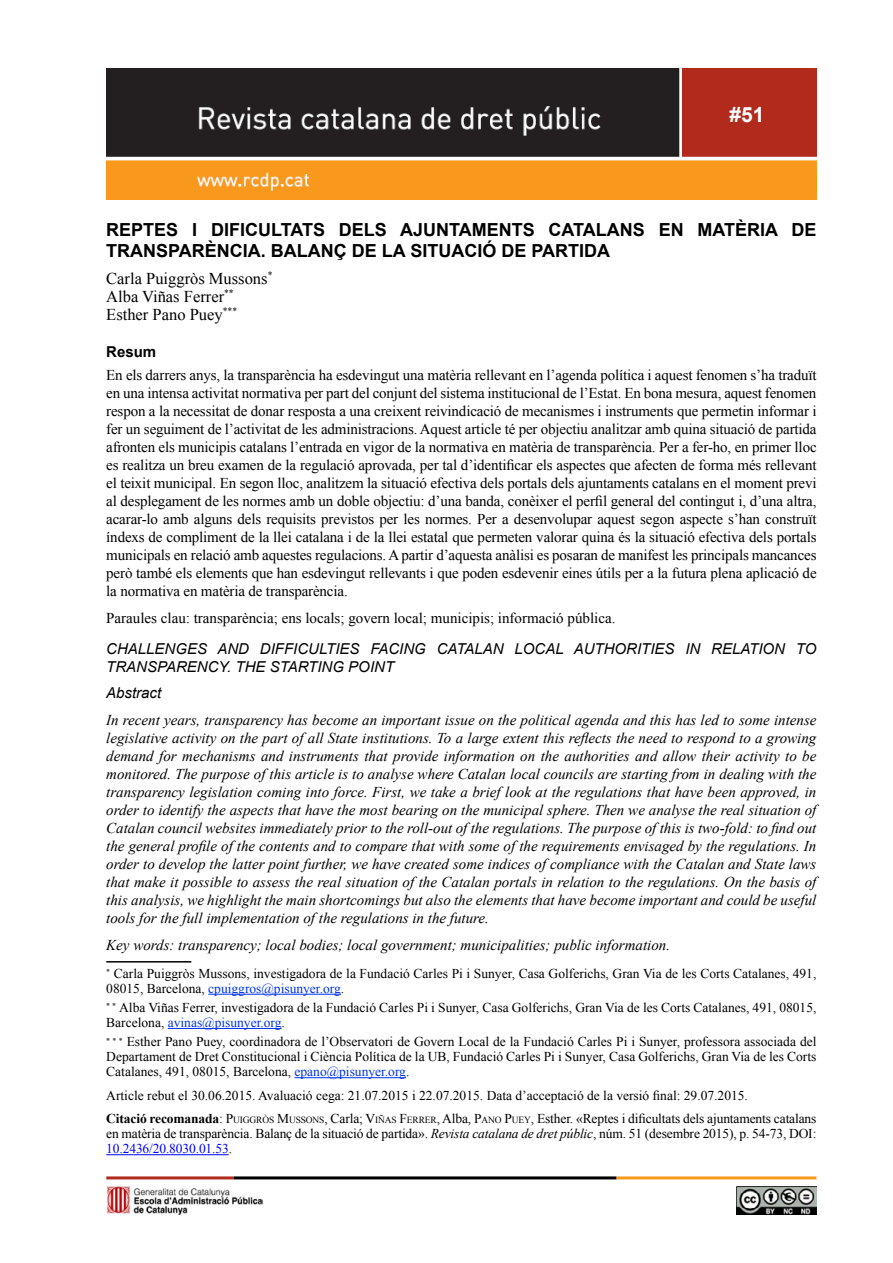
<style>
.page{position:relative;width:893px;height:1263px;background:#fff}
.page>*{position:absolute;margin:0;border:0;box-sizing:border-box;transform-origin:0 0}
.t1{font:700 21px "Arial";color:#fff}
.t2{font:700 18px/21px "Arial";color:#000}
.t3{font:16.5px/18px "Times New Roman";color:#000}
.t4{font:15px/18px "Times New Roman";color:#000;text-align:justify}
.t5{font:italic 15px/18px "Times New Roman";color:#000;text-align:justify}
.t6{font:italic 15px/18px "Arial";color:#000}
.t7{font:700 15px "Arial";color:#000}
.t8{font:13.5px/15px "Times New Roman";color:#000}
.s1{color:#0032f2}
.s2{font-weight:700}
.s3{font-style:inherit}
.s4{font-size:9.45px}
.s5{font-style:italic}
.s6{color:#00f}
</style>
<div class="page">
<img style="left:106px;top:68px;width:710px;height:132px">
<hr style="left:106px;top:1176px;width:128px;height:3px;background:#b12a1c">
<hr style="left:234px;top:1176px;width:383px;height:3px;background:#000">
<hr style="left:617px;top:1176px;width:199px;height:3px;background:#f8991d">
<img style="left:737px;top:1187px;width:79px;height:27px">
<img style="left:106px;top:1187px;width:157px;height:28px">
<hr style="left:106px;top:961px;width:85px;height:1px;background:#000">
<hr style="left:208px;top:994px;width:133px;height:1px;background:#0032f2">
<hr style="left:168px;top:1028px;width:114px;height:1px;background:#0032f2">
<hr style="left:294px;top:1077px;width:112px;height:1px;background:#0032f2">
<hr style="left:106px;top:1154px;width:123px;height:1px;background:#00f">
<h1 class="t1" style="left:729px;top:101px;width:37px">#51</h1>
<p class="t2" style="left:106px;top:220px;width:712px">REPTES I DIFICULTATS DELS AJUNTAMENTS CATALANS EN MATÈRIA DE<br>TRANSPARÈNCIA. BALANÇ DE LA SITUACIÓ DE PARTIDA</p>
<p class="t3" style="left:106px;top:269px;width:168px">Carla Puiggròs Mussons<sup>*<br></sup>Alba Viñas Ferrer<sup>**<br></sup>Esther Pano Puey<sup>***</sup></p>
<p class="t7" style="left:106px;top:342px;width:52px">Resum</p>
<p class="t4" style="left:106px;top:365px;width:712px">En els darrers anys, la transparència ha esdevingut una matèria rellevant en l’agenda política i aquest fenomen s’ha traduït en una intensa activitat normativa per part del conjunt del sistema institucional de l’Estat. En bona mesura, aquest fenomen respon a la necessitat de donar resposta a una creixent reivindicació de mecanismes i instruments que permetin informar i fer un seguiment de l’activitat de les administracions. Aquest article té per objectiu analitzar amb quina situació de partida afronten els municipis catalans l’entrada en vigor de la normativa en matèria de transparència. Per a fer-ho, en primer lloc es realitza un breu examen de la regulació aprovada, per tal d’identificar els aspectes que afecten de forma més rellevant el teixit municipal. En segon lloc, analitzem la situació efectiva dels portals dels ajuntaments catalans en el moment previ al desplegament de les normes amb un doble objectiu: d’una banda, conèixer el perfil general del contingut i, d’una altra, acarar-lo amb alguns dels requisits previstos per les normes. Per a desenvolupar aquest segon aspecte s’han construït índexs de compliment de la llei catalana i de la llei estatal que permeten valorar quina és la situació efectiva dels portals municipals en relació amb aquestes regulacions. A partir d’aquesta anàlisi es posaran de manifest les principals mancances però també els elements que han esdevingut rellevants i que poden esdevenir eines útils per a la futura plena aplicació de la normativa en matèria de transparència.</p>
<p class="t4" style="left:106px;top:608px;width:511px">Paraules clau: transparència; ens locals; govern local; municipis; informació pública.</p>
<p class="t6" style="left:106px;top:640px;width:712px">CHALLENGES AND DIFFICULTIES FACING CATALAN LOCAL AUTHORITIES IN RELATION TO<br>TRANSPARENCY. THE STARTING POINT</p>
<p class="t6" style="left:106px;top:684px;width:57px">Abstract</p>
<p class="t5" style="left:106px;top:710px;width:712px">In recent years, transparency has become an important issue on the political agenda and this has led to some intense legislative activity on the part of all State institutions. To a large extent this reflects the need to respond to a growing demand for mechanisms and instruments that provide information on the authorities and allow their activity to be monitored. The purpose of this article is to analyse where Catalan local councils are starting from in dealing with the transparency legislation coming into force. First, we take a brief look at the regulations that have been approved, in order to identify the aspects that have the most bearing on the municipal sphere. Then we analyse the real situation of Catalan council websites immediately prior to the roll-out of the regulations. The purpose of this is two-fold: to find out the general profile of the contents and to compare that with some of the requirements envisaged by the regulations. In order to develop the latter point further, we have created some indices of compliance with the Catalan and State laws that make it possible to assess the real situation of the Catalan portals in relation to the regulations. On the basis of this analysis, we highlight the main shortcomings but also the elements that have become important and could be useful tools for the full implementation of the regulations in the future.</p>
<p class="t5" style="left:106px;top:935px;width:565px">Key words: transparency; local bodies; local government; municipalities; public information.</p>
<p class="t8" style="left:106px;top:965px;width:712px">∗ Carla Puiggròs Mussons, investigadora de la Fundació Carles Pi i Sunyer, Casa Golferichs, Gran Via de les Corts Catalanes, 491,<br>08015, Barcelona, <span class="s1">cpuiggros@pisunyer.org</span>.</p>
<p class="t8" style="left:106px;top:1000px;width:712px">∗ ∗ Alba Viñas Ferrer, investigadora de la Fundació Carles Pi i Sunyer, Casa Golferichs, Gran Via de les Corts Catalanes, 491, 08015,<br>Barcelona, <span class="s1">avinas@pisunyer.org</span>.</p>
<p class="t8" style="left:106px;top:1034px;width:712px;text-align:justify">∗ ∗ ∗ Esther Pano Puey, coordinadora de l’Observatori de Govern Local de la Fundació Carles Pi i Sunyer, professora associada del Departament de Dret Constitucional i Ciència Política de la UB, Fundació Carles Pi i Sunyer, Casa Golferichs, Gran Via de les Corts Catalanes, 491, 08015, Barcelona, <span class="s1">epano@pisunyer.org</span>.</p>
<p class="t8" style="left:106px;top:1083px;width:712px;line-height:23.5px">Article rebut el 30.06.2015. Avaluació cega: 21.07.2015 i 22.07.2015. Data d’acceptació de la versió final: 29.07.2015.<br><span class="s2">Citació recomanada</span>: <span class="s3">P</span><span class="s4">UIGGRÒS</span> <span class="s3">M</span><span class="s4">USSONS</span>, Carla; <span class="s3">V</span><span class="s4">IÑAS</span> <span class="s3">F</span><span class="s4">ERRER</span>, Alba, <span class="s3">P</span><span class="s4">ANO</span> <span class="s3">P</span><span class="s4">UEY</span><span class="s3">,</span> Esther. «Reptes i dificultats dels ajuntaments catalans</p>
<p class="t8" style="left:106px;top:1126px;width:712px">en matèria de transparència. Balanç de la situació de partida». <span class="s5">Revista catalana de dret públic</span>, núm. 51 (desembre 2015), p. 54-73, DOI:<br><span class="s6">10.2436/20.8030.01.53</span>.</p>
</div>
